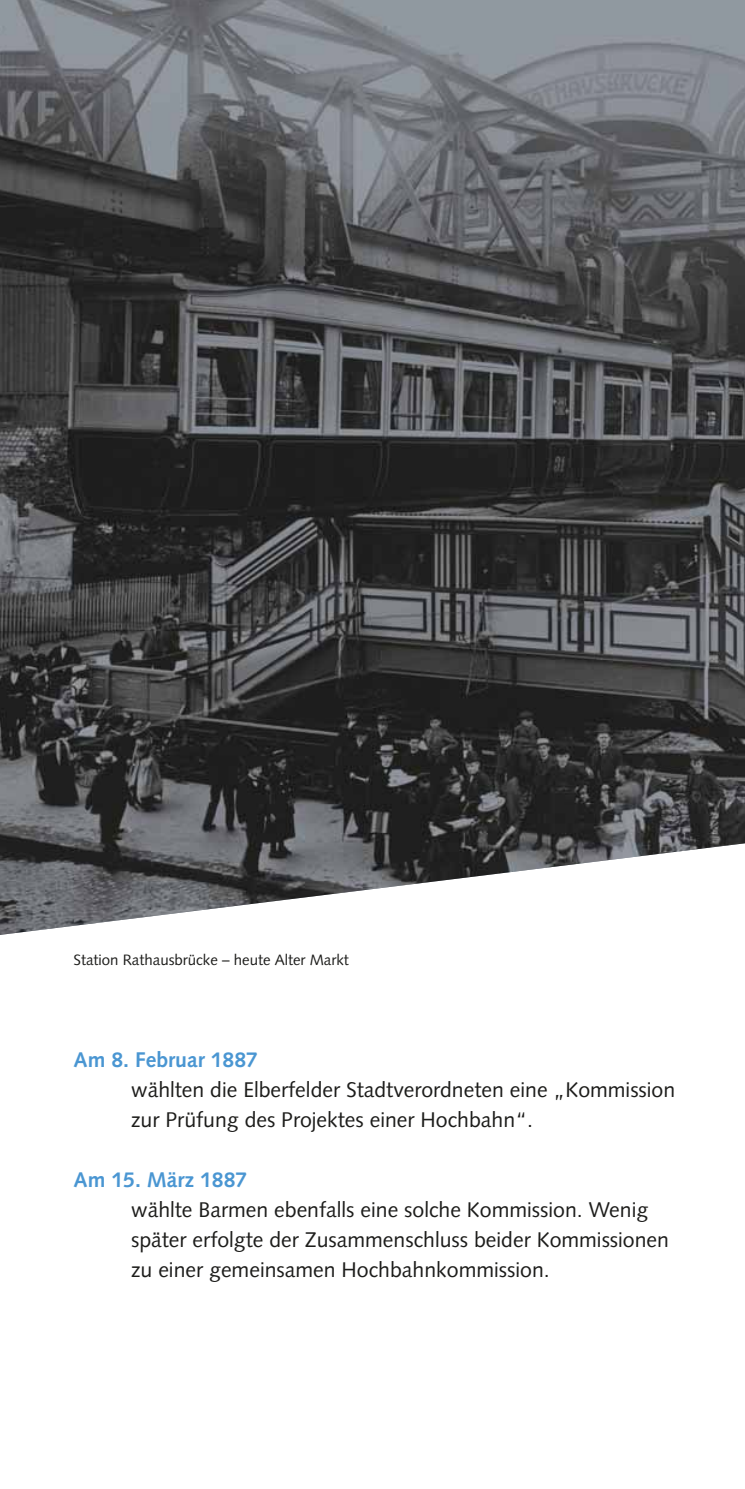
<style>
.page{position:relative;width:745px;height:1489px;background:#fff}
.page>*{position:absolute;margin:0;border:0;box-sizing:border-box;transform-origin:0 0}
.t1{font:21.25px/30px "Syntax";color:#1d1d1b}
.t2{font:700 21.25px "Syntax";color:#4a96d2}
.t3{font:15px "Syntax";color:#1d1d1b}
</style>
<div class="page">
<img style="left:0;top:0;width:744px;height:935px">
<p class="t3" style="left:74px;top:954px;width:277px">Station Rathausbrücke – heute Alter Markt</p>
<p class="t2" style="left:74px;top:1050px;width:186px">Am 8. Februar 1887</p>
<p class="t1" style="left:131px;top:1076px;width:545px">wählten die Elberfelder Stadtverordneten eine „Kommission zur Prüfung des Projektes einer Hochbahn“.</p>
<p class="t2" style="left:74px;top:1170px;width:175px">Am 15. März 1887</p>
<p class="t1" style="left:131px;top:1196px;width:539px">wählte Barmen ebenfalls eine solche Kommission. Wenig später erfolgte der Zusammenschluss beider Kommissionen zu einer gemeinsamen Hochbahnkommission.</p>
</div>
